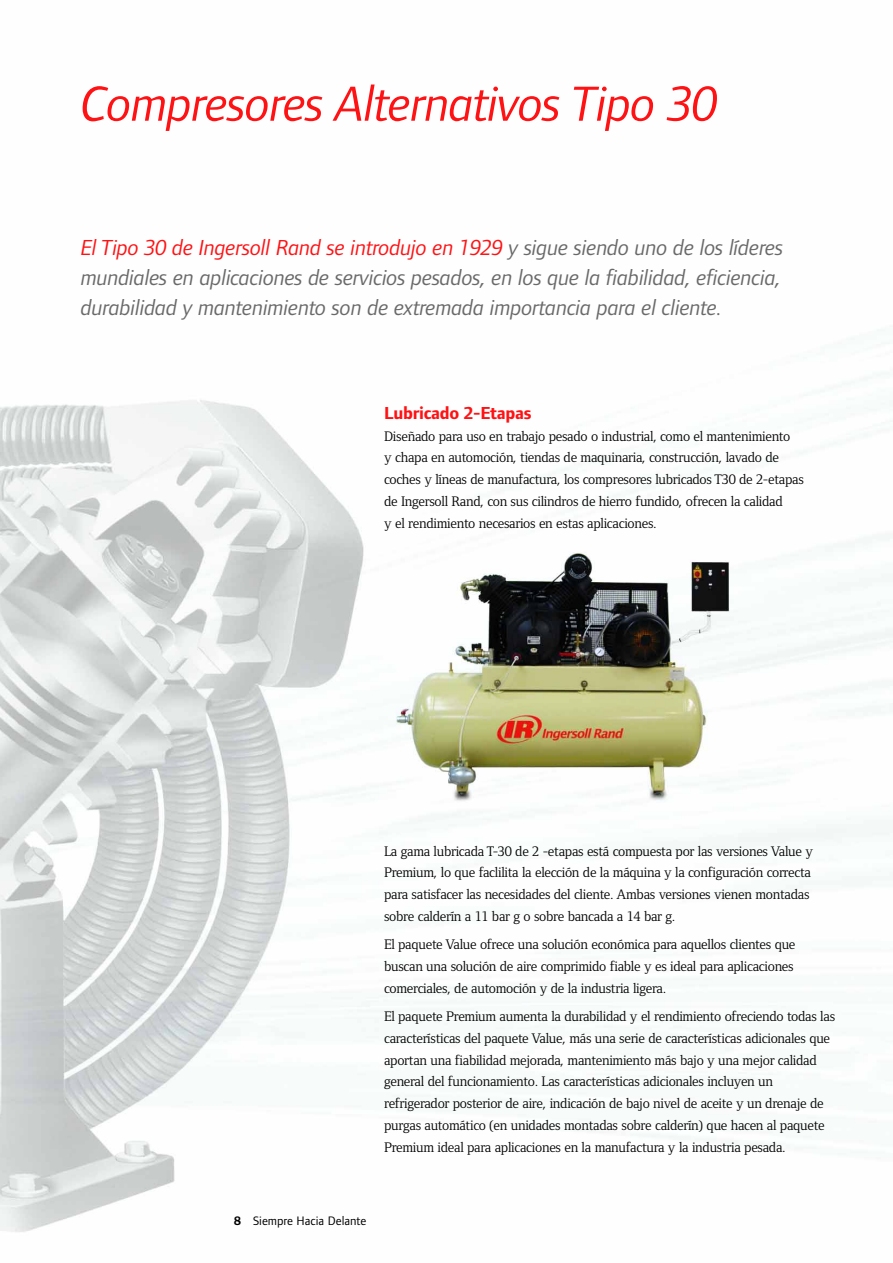
<style>
.page{position:relative;width:893px;height:1263px;background:#fff}
.page>*{position:absolute;margin:0;border:0;box-sizing:border-box;transform-origin:0 0}
.t1{font:italic 51px "Foundry Form Sans";letter-spacing:-.02em;color:#fe1214}
.t2{font:italic 22.5px/30px "Foundry Form Sans";letter-spacing:-.015em;color:#696969;text-align:justify}
.t3{font:700 18px "Foundry Form Sans";letter-spacing:-.015em;color:#fe1214}
.t4{font:14.25px/21.8px "Foundry Form Serif";letter-spacing:-.02em;color:#000}
.t5{font:12.75px "Foundry Form Sans";color:#000}
.s1{color:#fe1214}
.s2{font-weight:700}
</style>
<div class="page">
<img style="left:0;top:330px;width:893px;height:902px">
<h1 class="t1" style="left:81px;top:84px;width:638px">Compresores Alternativos Tipo 30</h1>
<p class="t2" style="left:81px;top:234px;width:704px"><span class="s1">El Tipo 30 de Ingersoll Rand se introdujo en 1929</span> y sigue siendo uno de los líderes mundiales en aplicaciones de servicios pesados, en los que la fiabilidad, eficiencia, durabilidad y mantenimiento son de extremada importancia para el cliente.</p>
<p class="t3" style="left:384px;top:406px;width:149px">Lubricado 2-Etapas</p>
<p class="t4" style="left:384px;top:426px;width:421px">Diseñado para uso en trabajo pesado o industrial, como el mantenimiento<br>y chapa en automoción, tiendas de maquinaria, construcción, lavado de coches y líneas de manufactura, los compresores lubricados T30 de 2-etapas de Ingersoll Rand, con sus cilindros de hierro fundido, ofrecen la calidad<br>y el rendimiento necesarios en estas aplicaciones.</p>
<p class="t4" style="left:384px;top:841px;width:430px">La gama lubricada T-30 de 2 -etapas está compuesta por las versiones Value y Premium, lo que faclilita la elección de la máquina y la configuración correcta para satisfacer las necesidades del cliente. Ambas versiones vienen montadas sobre calderín a 11 bar g o sobre bancada a 14 bar g.</p>
<p class="t4" style="left:384px;top:935px;width:413px">El paquete Value ofrece una solución económica para aquellos clientes que buscan una solución de aire comprimido fiable y es ideal para aplicaciones comerciales, de automoción y de la industria ligera.</p>
<p class="t4" style="left:384px;top:1007px;width:453px">El paquete Premium aumenta la durabilidad y el rendimiento ofreciendo todas las características del paquete Value, más una serie de características adicionales que aportan una fiabilidad mejorada, mantenimiento más bajo y una mejor calidad general del funcionamiento. Las características adicionales incluyen un refrigerador posterior de aire, indicación de bajo nivel de aceite y un drenaje de purgas automático (en unidades montadas sobre calderín) que hacen al paquete Premium ideal para aplicaciones en la manufactura y la industria pesada.</p>
<p class="t5" style="left:234px;top:1216px;width:134px"><span class="s2">8</span> Siempre Hacia Delante</p>
</div>
